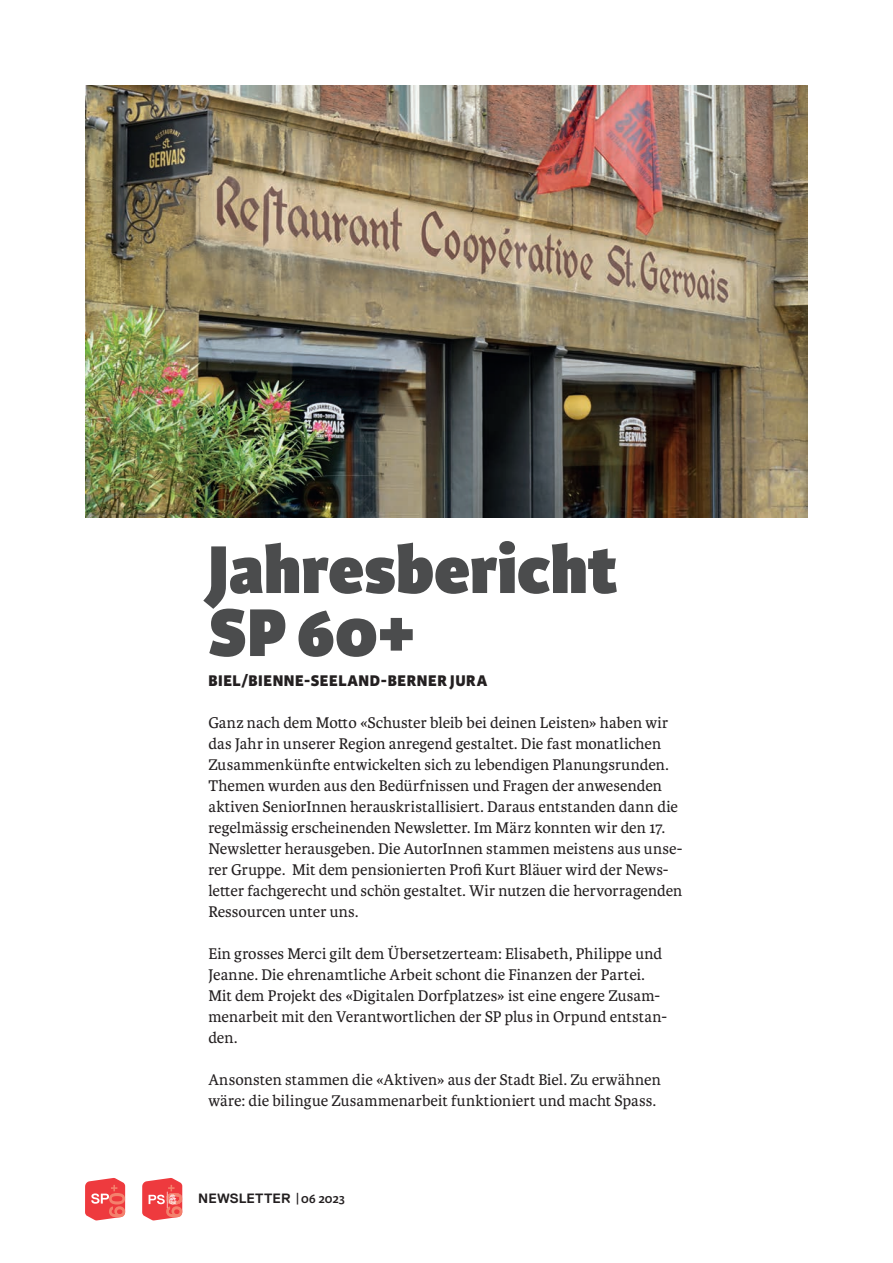
<style>
.page{position:relative;width:893px;height:1263px;background:#fff}
.page>*{position:absolute;margin:0;border:0;box-sizing:border-box;transform-origin:0 0}
.t1{font:800 72px/63px "Karmina Sans";color:#4b4c4d}
.t2{font:16.5px/21px "Karmina";color:#231f20}
.t3{font:800 16.5px "Karmina Sans";letter-spacing:.035em;color:#231f20}
.t4{font:700 13.5px "Replica";letter-spacing:.01em;color:#231f20}
.s1{font-family:"Karmina Sans";font-weight:600}
</style>
<div class="page">
<svg style="left:85px;top:1178px;width:40px;height:42px;background:#f16161"></svg>
<svg style="left:142px;top:1178px;width:40px;height:42px;background:#f16465"></svg>
<img style="left:85px;top:85px;width:723px;height:433px">
<h1 class="t1" style="left:208px;top:541px;width:411px">Jahresbericht<br>SP 60+</h1>
<p class="t3" style="left:208px;top:671px;width:280px">BIEL/BIENNE-SEELAND-BERNER JURA</p>
<p class="t2" style="left:208px;top:712px;width:476px">Ganz nach dem Motto «Schuster bleib bei deinen Leisten» haben wir das Jahr in unserer Region anregend gestaltet. Die fast monatlichen Zusammenkünfte entwickelten sich zu lebendigen Planungsrunden.<br>Themen wurden aus den Bedürfnissen und Fragen der anwesenden aktiven SeniorInnen herauskristallisiert. Daraus entstanden dann die regelmässig erscheinenden Newsletter. Im März konnten wir den 17.<br>Newsletter herausgeben. Die AutorInnen stammen meistens aus unse&shy;rer Gruppe. Mit dem pensionierten Profi Kurt Bläuer wird der News&shy;letter fachgerecht und schön gestaltet. Wir nutzen die hervorragenden Ressourcen unter uns.</p>
<p class="t2" style="left:208px;top:943px;width:460px">Ein grosses Merci gilt dem Übersetzerteam: Elisabeth, Philippe und Jeanne. Die ehrenamtliche Arbeit schont die Finanzen der Partei.<br>Mit dem Projekt des «Digitalen Dorfplatzes» ist eine engere Zusam&shy;menarbeit mit den Verantwortlichen der SP plus in Orpund entstan&shy;den.</p>
<p class="t2" style="left:208px;top:1069px;width:454px">Ansonsten stammen die «Aktiven» aus der Stadt Biel. Zu erwähnen wäre: die bilingue Zusammenarbeit funktioniert und macht Spass.</p>
<p class="t4" style="left:198px;top:1191px;width:148px">NEWSLETTER <span class="s1">|06 2023</span></p>
</div>
